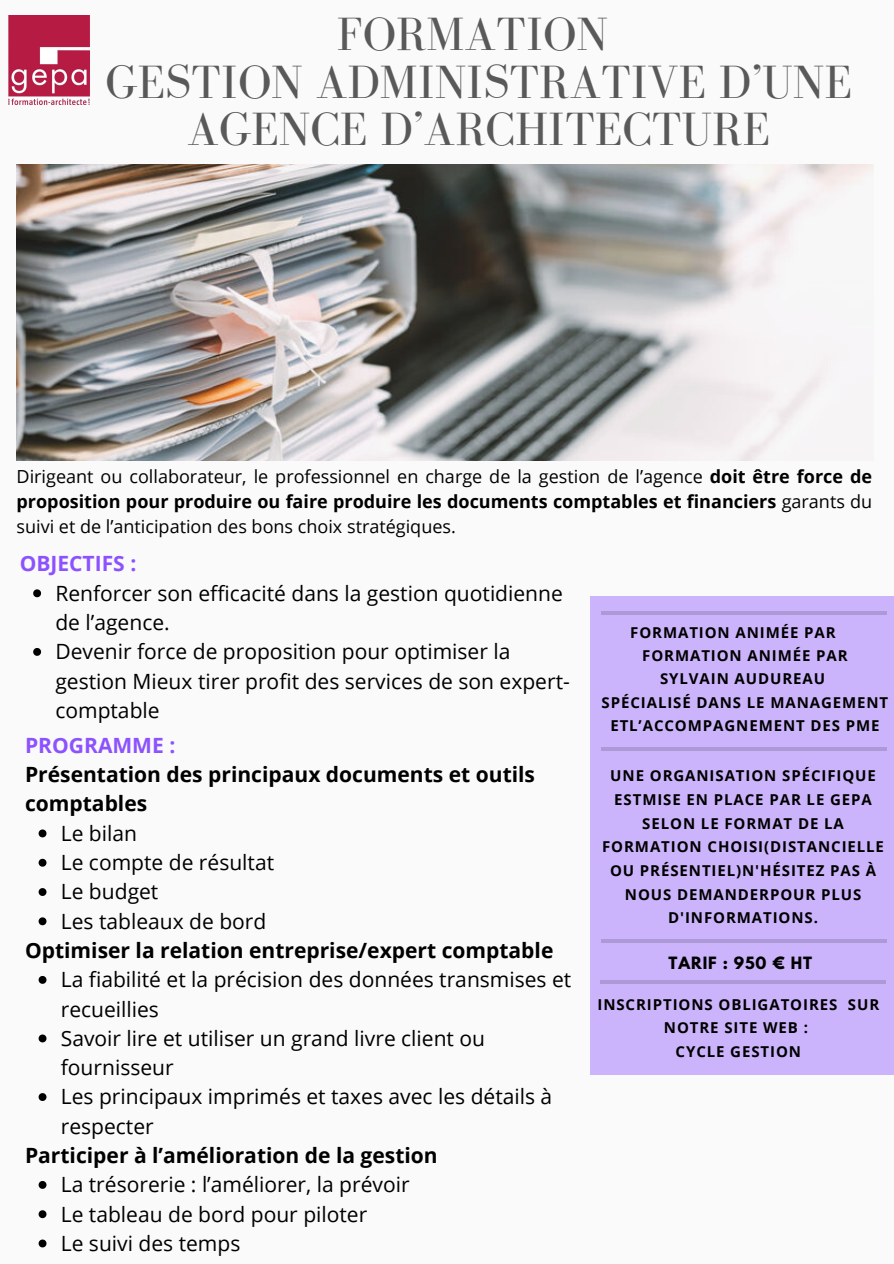
<style>
.page{position:relative;width:894px;height:1264px;background:#fff}
.page>*{position:absolute;margin:0;border:0;box-sizing:border-box;transform-origin:0 0}
.t1{font:48px "Bodoni FLF";color:#595959}
.t2{font:21px/29.2px "Open Sans";color:#000}
.t3{font:700 21px/29.2px "Open Sans";color:#000}
.t4{font:700 21px "Open Sans";color:#8c52ff}
.t5{font:18px/24.8px "Open Sans";color:#000;text-align:justify}
.t6{font:700 15px/23.7px "Open Sans";letter-spacing:.06em;color:#000;text-align:center}
.t7{font:700 15px "League Spartan";letter-spacing:.06em;color:#000}
.s1{font-weight:700}
</style>
<div class="page">
<div style="left:0;top:0;width:893px;height:1263px;background:#fafafa"></div>
<img style="left:17px;top:164px;width:855px;height:296px">
<img style="left:9px;top:16px;width:81px;height:89px">
<svg style="left:33px;top:589px;width:8px;height:8px"></svg>
<svg style="left:33px;top:648px;width:8px;height:8px"></svg>
<div style="left:590px;top:596px;width:303px;height:478px;background:#ccb4fc"></div>
<hr style="left:601px;top:747px;width:285px;height:4px;background:#ae99d7">
<hr style="left:601px;top:939px;width:285px;height:3px;background:#000">
<hr style="left:600px;top:980px;width:285px;height:3px;background:#000">
<hr style="left:601px;top:611px;width:285px;height:3px;background:#000">
<svg style="left:39px;top:829px;width:7px;height:8px"></svg>
<svg style="left:39px;top:858px;width:7px;height:8px"></svg>
<svg style="left:39px;top:888px;width:7px;height:8px"></svg>
<svg style="left:39px;top:917px;width:7px;height:8px"></svg>
<svg style="left:39px;top:976px;width:7px;height:7px"></svg>
<svg style="left:39px;top:1034px;width:7px;height:8px"></svg>
<svg style="left:39px;top:1093px;width:7px;height:7px"></svg>
<svg style="left:39px;top:1181px;width:7px;height:7px"></svg>
<svg style="left:39px;top:1210px;width:7px;height:8px"></svg>
<svg style="left:39px;top:1239px;width:7px;height:8px"></svg>
<p class="t1" style="left:336px;top:8px;width:273px">FORMATION</p>
<p class="t1" style="left:105px;top:56px;width:747px">GESTION ADMINISTRATIVE D’UNE</p>
<p class="t1" style="left:187px;top:103px;width:584px">AGENCE D’ARCHITECTURE</p>
<p class="t5" style="left:17px;top:463px;width:857px">Dirigeant ou collaborateur, le professionnel en charge de la gestion de l’agence <span class="s1">doit être force de proposition pour produire ou faire produire les documents comptables et financiers</span> garants du suivi et de l’anticipation des bons choix stratégiques.</p>
<p class="t4" style="left:20px;top:549px;width:118px">OBJECTIFS :</p>
<p class="t2" style="left:55px;top:578px;width:509px">Renforcer son efficacité dans la gestion quotidienne de l’agence.</p>
<p class="t2" style="left:55px;top:636px;width:516px">Devenir force de proposition pour optimiser la gestion Mieux tirer profit des services de son expert&shy;comptable</p>
<p class="t4" style="left:25px;top:730px;width:152px">PROGRAMME :</p>
<p class="t3" style="left:25px;top:759px;width:511px">Présentation des principaux documents et outils comptables</p>
<p class="t2" style="left:61px;top:818px;width:78px">Le bilan</p>
<p class="t2" style="left:61px;top:847px;width:215px">Le compte de résultat</p>
<p class="t2" style="left:61px;top:876px;width:99px">Le budget</p>
<p class="t2" style="left:61px;top:905px;width:207px">Les tableaux de bord</p>
<p class="t3" style="left:25px;top:935px;width:529px">Optimiser la relation entreprise/expert comptable</p>
<p class="t2" style="left:61px;top:964px;width:512px">La fiabilité et la précision des données transmises et recueillies</p>
<p class="t2" style="left:61px;top:1023px;width:425px">Savoir lire et utiliser un grand livre client ou fournisseur</p>
<p class="t2" style="left:61px;top:1081px;width:493px">Les principaux imprimés et taxes avec les détails à respecter</p>
<p class="t2" style="left:61px;top:1169px;width:350px">La trésorerie : l’améliorer, la prévoir</p>
<p class="t2" style="left:61px;top:1198px;width:308px">Le tableau de bord pour piloter</p>
<p class="t2" style="left:61px;top:1227px;width:181px">Le suivi des temps</p>
<p class="t3" style="left:25px;top:1140px;width:414px">Participer à l’amélioration de la gestion</p>
<p class="t6" style="left:642px;top:620px;width:207px;text-align:left;text-indent:-12px">FORMATION ANIMÉE PAR<br>FORMATION ANIMÉE PAR</p>
<p class="t6" style="left:660px;top:666px;width:166px">SYLVAIN AUDUREAU</p>
<p class="t6" style="left:601px;top:690px;width:288px">SPÉCIALISÉ DANS LE MANAGEMENT<br>ETL’ACCOMPAGNEMENT DES PME</p>
<p class="t6" style="left:602px;top:763px;width:283px">UNE ORGANISATION SPÉCIFIQUE<br>ESTMISE EN PLACE PAR LE GEPA<br>SELON LE FORMAT DE LA<br>FORMATION CHOISI(DISTANCIELLE<br>OU PRÉSENTIEL)N'HÉSITEZ PAS À<br>NOUS DEMANDERPOUR PLUS<br>D'INFORMATIONS.</p>
<p class="t7" style="left:668px;top:955px;width:145px">TARIF : 950 € HT</p>
<p class="t6" style="left:597px;top:992px;width:283px;line-height:23.2px">INSCRIPTIONS OBLIGATOIRES SUR<br>NOTRE SITE WEB :</p>
<p class="t6" style="left:675px;top:1038px;width:127px">CYCLE GESTION</p>
</div>
